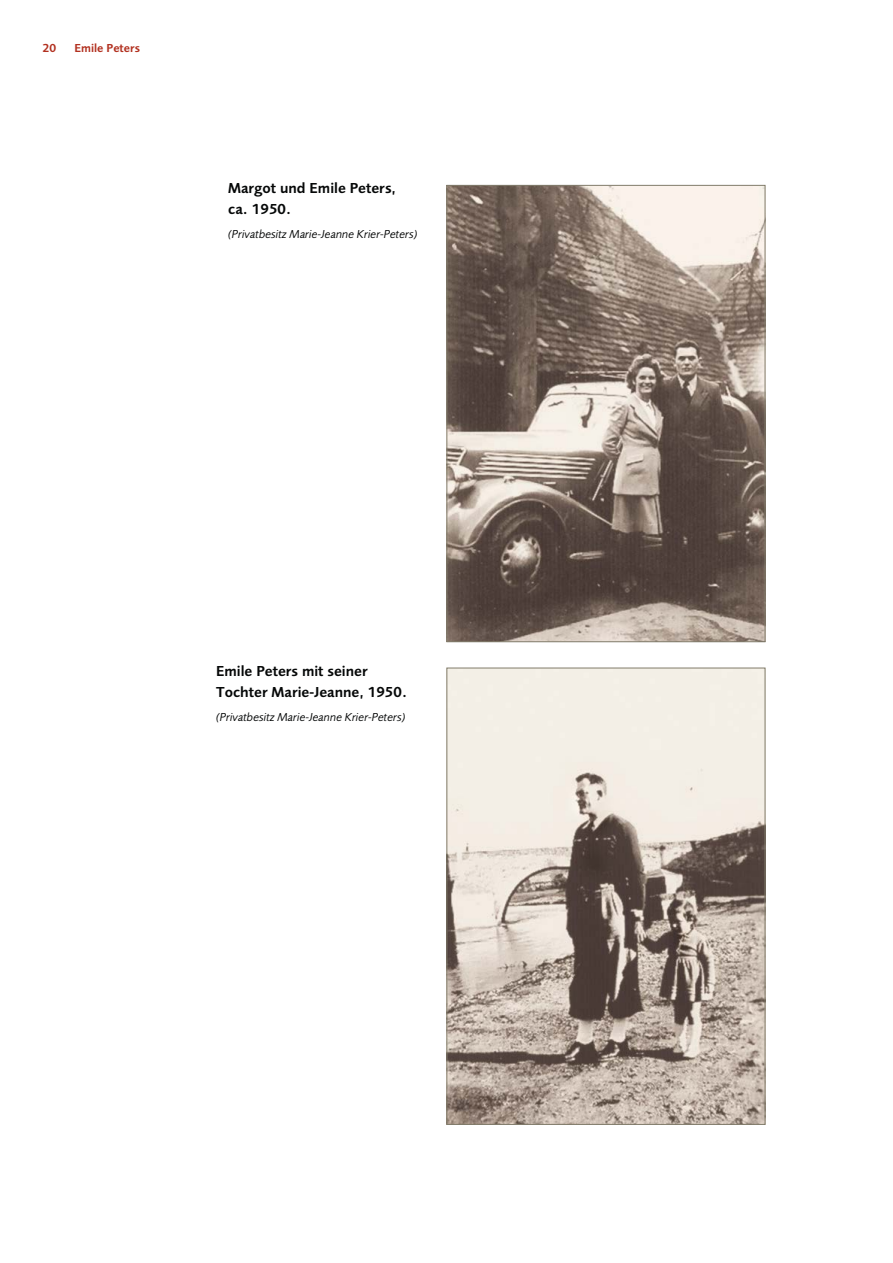
<style>
.page{position:relative;width:893px;height:1263px;background:#fff}
.page>*{position:absolute;margin:0;border:0;box-sizing:border-box;transform-origin:0 0}
.t1{font:15px/21px "Foundry Sans Demi CE";color:#060808}
.t2{font:12px "Foundry Sans Book Italic CE";color:#060808}
.t3{font:12px "Foundry Sans Demi CE";color:#b23120}
</style>
<div class="page">
<img style="left:448px;top:187px;width:315px;height:453px">
<div style="left:446px;top:185px;width:319px;height:457px;border:1px solid #817c6b"></div>
<img style="left:448px;top:670px;width:315px;height:453px">
<div style="left:446px;top:668px;width:319px;height:457px;border:1px solid #817c6b"></div>
<p class="t3" style="left:43px;top:41px;width:15px">20</p>
<p class="t3" style="left:74px;top:41px;width:67px">Emile Peters</p>
<p class="t1" style="left:228px;top:178px;width:169px">Margot und Emile Peters, ca. 1950.</p>
<p class="t2" style="left:228px;top:227px;width:191px">(Privatbesitz Marie-Jeanne Krier-Peters)</p>
<p class="t1" style="left:216px;top:660px;width:192px">Emile Peters mit seiner<br>Tochter Marie-Jeanne, 1950.</p>
<p class="t2" style="left:216px;top:710px;width:191px">(Privatbesitz Marie-Jeanne Krier-Peters)</p>
</div>
